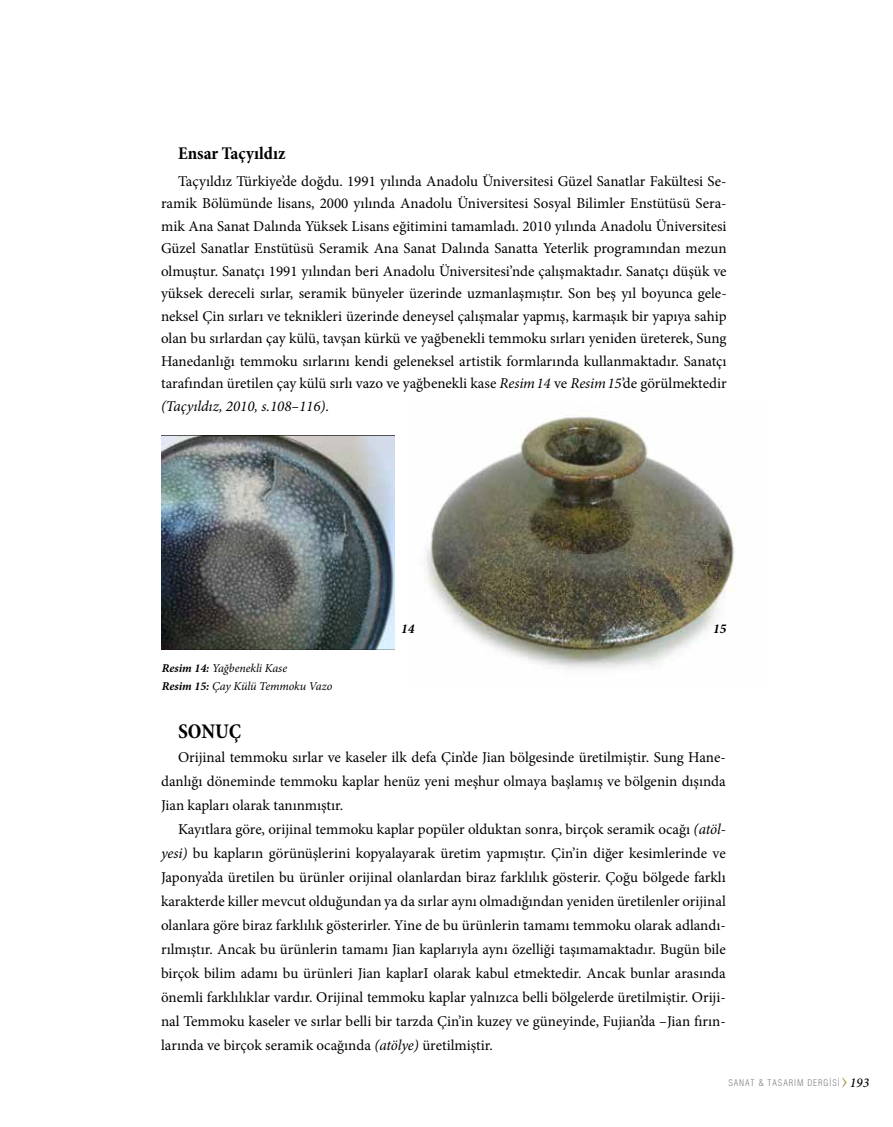
<style>
.page{position:relative;width:893px;height:1127px;background:#fff}
.page>*{position:absolute;margin:0;border:0;box-sizing:border-box;transform-origin:0 0}
.t1{font:700 condensed 21px "Minion Pro";color:#000}
.t2{font:700 condensed 18px "Minion Pro";color:#000}
.t3{font:15px/22.5px "Minion Pro";color:#000;text-align:justify}
.t4{font:italic 700 13.5px "Minion Pro";color:#000}
.t5{font:italic 12px/18px "Minion Pro";letter-spacing:-.01em;color:#000}
.t6{font:300 condensed 9px "Helvetica";letter-spacing:.1em;color:#808285}
.s1{font-style:italic}
.s2{font-weight:700}
.s3{font-family:"Minion Pro";font-weight:500;font-style:italic;font-stretch:normal;font-size:13.5px;color:#000}
</style>
<div class="page">
<svg style="left:842px;top:1077px;width:5px;height:11px"></svg>
<img style="left:161px;top:436px;width:233px;height:213px">
<img style="left:426px;top:416px;width:310px;height:253px">
<p class="t2" style="left:178px;top:141px;width:109px">Ensar Taçyıldız</p>
<p class="t3" style="left:161px;top:170px;width:567px;text-indent:17px">Taçyıldız Türkiye’de doğdu. 1991 yılında Anadolu Üniversitesi Güzel Sanatlar Fakültesi Se&shy;ramik Bölümünde lisans, 2000 yılında Anadolu Üniversitesi Sosyal Bilimler Enstütüsü Sera&shy;mik Ana Sanat Dalında Yüksek Lisans eğitimini tamamladı. 2010 yılında Anadolu Üniversitesi Güzel Sanatlar Enstütüsü Seramik Ana Sanat Dalında Sanatta Yeterlik programından mezun olmuştur. Sanatçı 1991 yılından beri Anadolu Üniversitesi’nde çalışmaktadır. Sanatçı düşük ve yüksek dereceli sırlar, seramik bünyeler üzerinde uzmanlaşmıştır. Son beş yıl boyunca gele&shy;neksel Çin sırları ve teknikleri üzerinde deneysel çalışmalar yapmış, karmaşık bir yapıya sahip olan bu sırlardan çay külü, tavşan kürkü ve yağbenekli temmoku sırları yeniden üreterek, Sung Hanedanlığı temmoku sırlarını kendi geleneksel artistik formlarında kullanmaktadır. Sanatçı tarafından üretilen çay külü sırlı vazo ve yağbenekli kase <span class="s1">Resim 14</span> ve <span class="s1">Resim 15</span>’de görülmektedir <span class="s1">(Taçyıldız, 2010, s.108–116)</span>.</p>
<p class="t4" style="left:401px;top:619px;width:15px">14</p>
<p class="t4" style="left:713px;top:619px;width:15px">15</p>
<p class="t5" style="left:162px;top:659px;width:172px"><span class="s2">Resim 14:</span> Yağbenekli Kase<br><span class="s2">Resim 15:</span> Çay Külü Temmoku Vazo</p>
<p class="t1" style="left:178px;top:717px;width:65px">SONUÇ</p>
<p class="t3" style="left:178px;top:746px;width:549px">Orijinal temmoku sırlar ve kaseler ilk defa Çin’de Jian bölgesinde üretilmiştir. Sung Hane-</p>
<p class="t3" style="left:161px;top:770px;width:566px">danlığı döneminde temmoku kaplar henüz yeni meşhur olmaya başlamış ve bölgenin dışında</p>
<p class="t3" style="left:161px;top:794px;width:184px">Jian kapları olarak tanınmıştır.</p>
<p class="t3" style="left:178px;top:818px;width:549px">Kayıtlara göre, orijinal temmoku kaplar popüler olduktan sonra, birçok seramik ocağı <span class="s1">(atöl-</span></p>
<p class="t3" style="left:161px;top:842px;width:566px"><span class="s1">yesi)</span> bu kapların görünüşlerini kopyalayarak üretim yapmıştır. Çin’in diğer kesimlerinde ve</p>
<p class="t3" style="left:161px;top:866px;width:566px">Japonya’da üretilen bu ürünler orijinal olanlardan biraz farklılık gösterir. Çoğu bölgede farklı</p>
<p class="t3" style="left:161px;top:890px;width:566px">karakterde killer mevcut olduğundan ya da sırlar aynı olmadığından yeniden üretilenler orijinal</p>
<p class="t3" style="left:161px;top:914px;width:566px">olanlara göre biraz farklılık gösterirler. Yine de bu ürünlerin tamamı temmoku olarak adlandı-</p>
<p class="t3" style="left:161px;top:938px;width:566px">rılmıştır. Ancak bu ürünlerin tamamı Jian kaplarıyla aynı özelliği taşımamaktadır. Bugün bile</p>
<p class="t3" style="left:161px;top:962px;width:566px">birçok bilim adamı bu ürünleri Jian kaplarI olarak kabul etmektedir. Ancak bunlar arasında</p>
<p class="t3" style="left:161px;top:986px;width:566px">önemli farklılıklar vardır. Orijinal temmoku kaplar yalnızca belli bölgelerde üretilmiştir. Oriji-</p>
<p class="t3" style="left:161px;top:1010px;width:566px">nal Temmoku kaseler ve sırlar belli bir tarzda Çin’in kuzey ve güneyinde, Fujian’da –Jian fırın-</p>
<p class="t3" style="left:161px;top:1034px;width:333px">larında ve birçok seramik ocağında <span class="s1">(atölye)</span> üretilmiştir.</p>
<p class="t6" style="left:728px;top:1078px;width:142px">SANAT &amp; TASARIM DERGİSİ <span class="s3">193</span></p>
</div>
